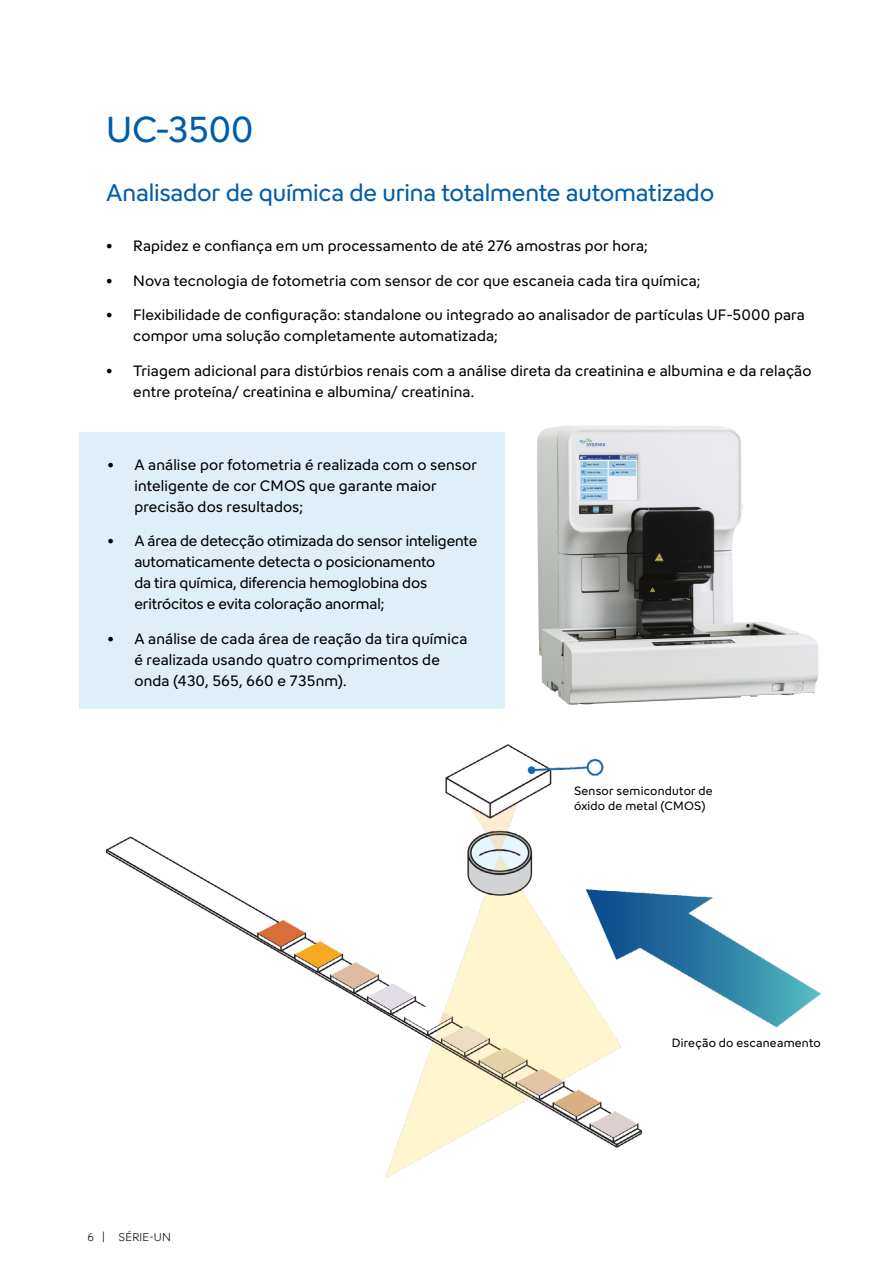
<style>
.page{position:relative;width:893px;height:1263px;background:#fff}
.page>*{position:absolute;margin:0;border:0;box-sizing:border-box;transform-origin:0 0}
.t1{font:36px "Sysmex";letter-spacing:-.015em;color:#005da9}
.t2{font:24px "Sysmex";letter-spacing:-.01em;color:#005da9}
.t3{font:15px/21px "Sysmex";letter-spacing:.01em;color:#000}
.t4{font:12px/15px "Sysmex";letter-spacing:.02em;color:#000}
.t5{font:300 11.25px "Sysmex";letter-spacing:.01em;color:#000}
</style>
<div class="page">
<div style="left:80px;top:432px;width:425px;height:276px;background:#deeff8"></div>
<img style="left:537px;top:426px;width:282px;height:279px">
<img style="left:106px;top:744px;width:715px;height:434px">
<div style="left:553px;top:783px;width:202px;height:42px;background:#fff"></div>
<div style="left:670px;top:1028px;width:97px;height:21px;background:#fff"></div>
<h1 class="t1" style="left:106px;top:106px;width:149px">UC-3500</h1>
<h2 class="t2" style="left:106px;top:177px;width:609px">Analisador de química de urina totalmente automatizado</h2>
<p class="t3" style="left:106px;top:235px;width:543px">• Rapidez e confiança em um processamento de até 276 amostras por hora;</p>
<p class="t3" style="left:106px;top:269px;width:595px">• Nova tecnologia de fotometria com sensor de cor que escaneia cada tira química;</p>
<p class="t3" style="left:133px;top:304px;width:673px;text-indent:-27px">• Flexibilidade de configuração: standalone ou integrado ao analisador de partículas UF-5000 para compor uma solução completamente automatizada;</p>
<p class="t3" style="left:133px;top:359px;width:680px;text-indent:-27px">• Triagem adicional para distúrbios renais com a análise direta da creatinina e albumina e da relação entre proteína/ creatinina e albumina/ creatinina.</p>
<p class="t3" style="left:134px;top:453px;width:344px;text-indent:-27px">• A análise por fotometria é realizada com o sensor inteligente de cor CMOS que garante maior precisão dos resultados;</p>
<p class="t3" style="left:134px;top:530px;width:344px;text-indent:-27px">• A área de detecção otimizada do sensor inteligente automaticamente detecta o posicionamento<br>da tira química, diferencia hemoglobina dos eritrócitos e evita coloração anormal;</p>
<p class="t3" style="left:134px;top:627px;width:334px;text-indent:-27px">• A análise de cada área de reação da tira química é realizada usando quatro comprimentos de onda (430, 565, 660 e 735nm).</p>
<p class="t5" style="left:88px;top:1230px;width:85px">6 | SÉRIE-UN</p>
<p class="t4" style="left:574px;top:782px;width:140px">Sensor semicondutor de óxido de metal (CMOS)</p>
<p class="t4" style="left:672px;top:1034px;width:150px">Direção do escaneamento</p>
</div>
